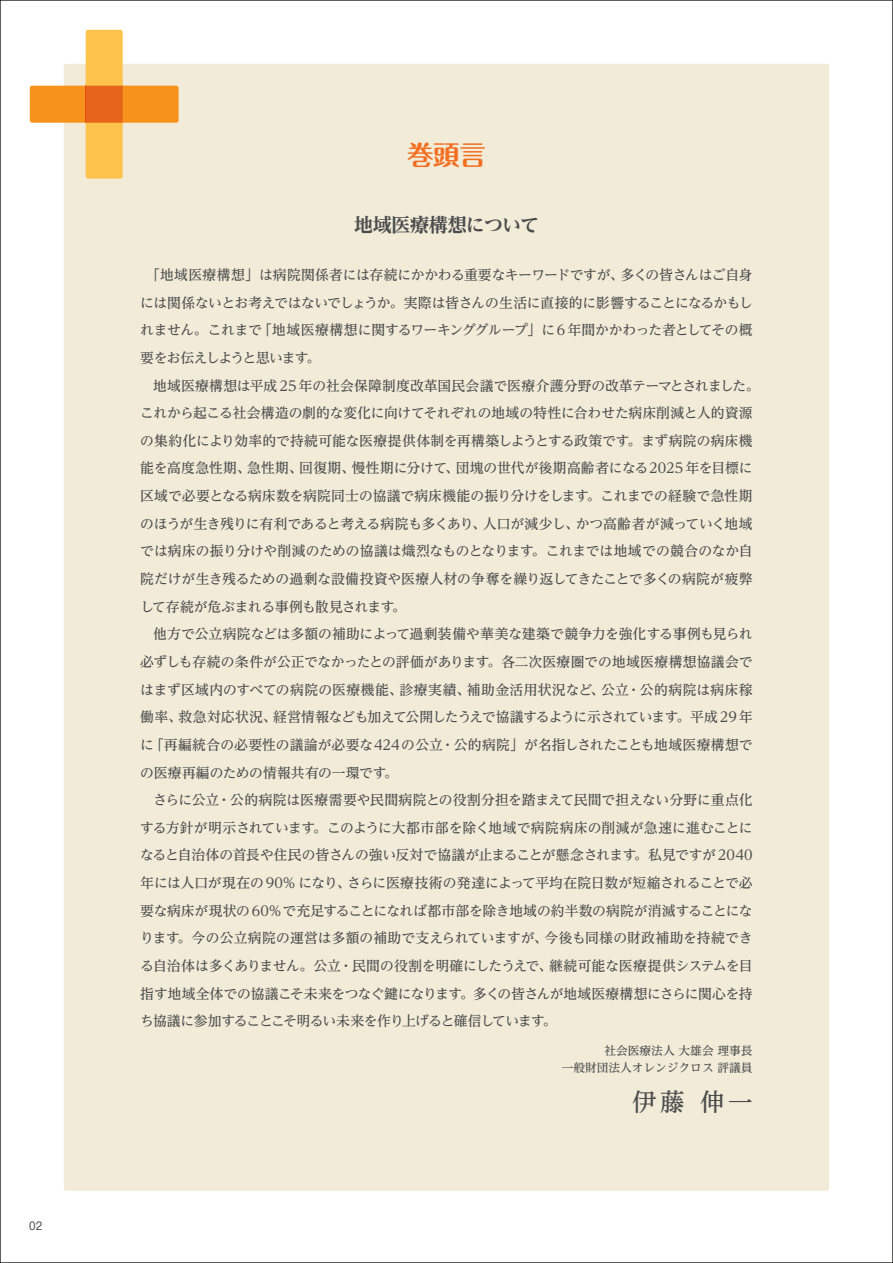
<style>
.page{position:relative;width:893px;height:1263px;background:#fff}
.page>*{position:absolute;margin:0;border:0;box-sizing:border-box;transform-origin:0 0}
.t1{font:700 26.55px "Maru Fo Pro";color:#f36e21}
.t2{font:500 24.45px "Reim Yonz Pr 6";color:#4b4c4d}
.t3{font:700 expanded 19.2px "Reim Yonz Pr 6";letter-spacing:-.04em;color:#4b4c4d}
.t4{font:500 13.8px/27.6px "Reim Yonz Pr 6";letter-spacing:-.01em;color:#4b4c4d;text-align:justify}
.t5{font:500 11.7px/17px "Reim Yonz Pr 6";color:#4b4c4d;text-align:right}
.t6{font:10.65px "Shin M Go Pr 6";color:#4b4c4d}
</style>
<div class="page">
<div style="left:64px;top:64px;width:765px;height:1127px;background:#f1ebd8;border-radius:2px"></div>
<svg style="left:30px;top:30px;width:149px;height:149px"></svg>
<p class="t6" style="left:29px;top:1217px;width:14px">02</p>
<h1 class="t1" style="left:407px;top:134px;width:80px">巻頭言</h1>
<h3 class="t3" style="left:354px;top:209px;width:187px">地域医療構想について</h3>
<p class="t4" style="left:140px;top:261px;width:614px;text-indent:6px">「地域医療構想」は病院関係者には存続にかかわる重要なキーワードですが、多くの皆さんはご自身には関係ないとお考えではないでしょうか。実際は皆さんの生活に直接的に影響することになるかもしれません。これまで「地域医療構想に関するワーキンググループ」に6 年間かかわった者としてその概要をお伝えしようと思います。</p>
<p class="t4" style="left:140px;top:371px;width:621px;text-align:left;text-indent:13px">地域医療構想は平成25年の社会保障制度改革国民会議で医療介護分野の改革テーマとされました。これから起こる社会構造の劇的な変化に向けてそれぞれの地域の特性に合わせた病床削減と人的資源の集約化により効率的で持続可能な医療提供体制を再構築しようとする政策です。まず病院の病床機能を高度急性期、急性期、回復期、慢性期に分けて、団塊の世代が後期高齢者になる2025 年を目標に区域で必要となる病床数を病院同士の協議で病床機能の振り分けをします。これまでの経験で急性期のほうが生き残りに有利であると考える病院も多くあり、人口が減少し、かつ高齢者が減っていく地域では病床の振り分けや削減のための協議は熾烈なものとなります。これまでは地域での競合のなか自院だけが生き残るための過剰な設備投資や医療人材の争奪を繰り返してきたことで多くの病院が疲弊して存続が危ぶまれる事例も散見されます。</p>
<p class="t4" style="left:140px;top:620px;width:614px;text-indent:13px">他方で公立病院などは多額の補助によって過剰装備や華美な建築で競争力を強化する事例も見られ必ずしも存続の条件が公正でなかったとの評価があります。各二次医療圏での地域医療構想協議会ではまず区域内のすべての病院の医療機能、診療実績、補助金活用状況など、公立・公的病院は病床稼働率、救急対応状況、経営情報なども加えて公開したうえで協議するように示されています。平成 29 年に「再編統合の必要性の議論が必要な424の公立・公的病院」が名指しされたことも地域医療構想での医療再編のための情報共有の一環です。</p>
<p class="t4" style="left:140px;top:786px;width:614px;text-indent:13px">さらに公立・公的病院は医療需要や民間病院との役割分担を踏まえて民間で担えない分野に重点化する方針が明示されています。このように大都市部を除く地域で病院病床の削減が急速に進むことになると自治体の首長や住民の皆さんの強い反対で協議が止まることが懸念されます。私見ですが2040年には人口が現在の90% になり、さらに医療技術の発達によって平均在院日数が短縮されることで必要な病床が現状の60%で充足することになれば都市部を除き地域の約半数の病院が消滅することになります。今の公立病院の運営は多額の補助で支えられていますが、今後も同様の財政補助を持続できる自治体は多くありません。公立・民間の役割を明確にしたうえで、継続可能な医療提供システムを目指す地域全体での協議こそ未来をつなぐ鍵になります。多くの皆さんが地域医療構想にさらに関心を持ち協議に参加することこそ明るい未来を作り上げると確信しています。</p>
<p class="t5" style="left:562px;top:1042px;width:192px">社会医療法人 大雄会 理事長<br>一般財団法人オレンジクロス 評議員</p>
<h2 class="t2" style="left:632px;top:1082px;width:122px">伊藤 伸一</h2>
</div>
